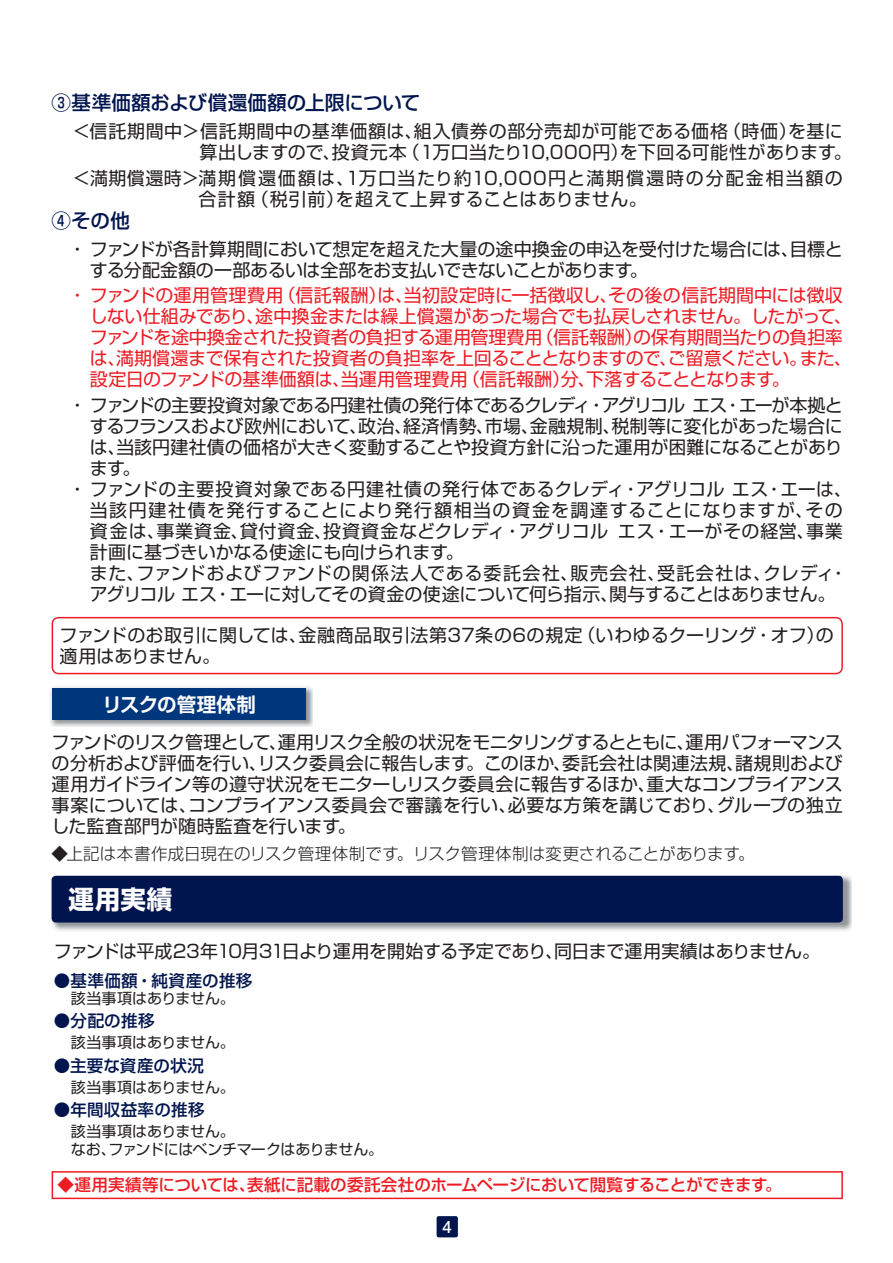
<style>
.page{position:relative;width:893px;height:1263px;background:#fff}
.page>*{position:absolute;margin:0;border:0;box-sizing:border-box;transform-origin:0 0}
.t1{font:25.5px "Shin Go Pro Bold 90 pv RKSJ H";color:#fff}
.t2{font:19.5px "Shin Go Pro Medium 90 pv RKSJ H";letter-spacing:.01em;color:#00154e}
.t3{font:19.5px "Shin Go Pro De Bold 90 pv RKSJ H";letter-spacing:.005em;color:#fff}
.t4{font:18px/21px "Shin Go Pro Regular 90 pv RKSJ H";letter-spacing:.005em;color:#231f20}
.t5{font:18px/21px "Shin Go Pro Regular 90 pv RKSJ H";letter-spacing:-.015em;color:#ed1c24}
.t6{font:18px "Shin Go Pro Regular 90 pv RKSJ H";letter-spacing:-.025em;color:#231f20}
.t7{font:18px/21px "Shin Go Pro Regular 90 pv RKSJ H";letter-spacing:-.015em;color:#231f20}
.t8{font:18px/21px "Shin Go Pro Regular 90 pv RKSJ H";letter-spacing:.065em;color:#231f20}
.t9{font:18px "Shin Go Pro Regular 90 pv RKSJ H";letter-spacing:-.035em;color:#231f20}
.t10{font:18px "Shin Go Pro Regular 90 pv RKSJ H";letter-spacing:.03em;color:#231f20}
.t11{font:18px "Shin Go Pro Regular 90 pv RKSJ H";letter-spacing:.035em;color:#231f20}
.t12{font:18px "Shin Go Pro Regular 90 pv RKSJ H";letter-spacing:.05em;color:#231f20}
.t13{font:18px "Shin Go Pro Regular 90 pv RKSJ H";letter-spacing:.07em;color:#231f20}
.t14{font:16.5px "Shin Go Pro Medium 90 pv RKSJ H";letter-spacing:-.01em;color:#ed1c24}
.t15{font:16.5px "Shin Go Pro Light 90 pv RKSJ H";letter-spacing:.005em;color:#231f20}
.t16{font:16.5px "Shin Go Pro Medium 90 pv RKSJ H";letter-spacing:.015em;color:#00154e}
.t17{font:16.5px "Futo Go B101 Pro Bold 90 pv RKSJ H";color:#fff}
.t18{font:15px/18px "Shin Go Pro Regular 90 pv RKSJ H";letter-spacing:-.01em;color:#231f20}
</style>
<div class="page">
<div style="left:436px;top:1216px;width:22px;height:21px;background:#00154e;border-radius:2px"></div>
<img style="left:50px;top:687px;width:262px;height:40px">
<div style="left:53px;top:688px;width:253px;height:32px;background:#00367b"></div>
<svg style="left:52px;top:617px;width:790px;height:57px"></svg>
<img style="left:51px;top:875px;width:800px;height:56px">
<div style="left:52px;top:876px;width:790px;height:47px;background:#00154e;border-radius:4px"></div>
<svg style="left:52px;top:1171px;width:790px;height:28px"></svg>
<p class="t2" style="left:52px;top:96px;width:370px">③基準価額および償還価額の上限について</p>
<p class="t4" style="left:200px;top:124px;width:653px;text-indent:-127px">＜ 信託期間中＞ 信託期間中の基準価額は、組入債券の部分売却が可能である価格（時価）を基に算出しますので、投資元本（1万口当たり10,000円）を下回る可能性があります。</p>
<p class="t8" style="left:198px;top:170px;width:646px;text-indent:-126px">＜ 満期償還時＞ 満期償還価額は、1万口当たり約10,000円と満期償還時の分配金相当額の合計額（税引前）を超えて上昇することはありません。</p>
<p class="t2" style="left:52px;top:213px;width:80px">④その他</p>
<p class="t7" style="left:90px;top:241px;width:754px;text-indent:-22px">・ ファンドが各計算期間において想定を超えた大量の途中換金の申込を受付けた場合には、目標とする分配金額の一部あるいは全部をお支払いできないことがあります。</p>
<p class="t5" style="left:90px;top:288px;width:763px;text-indent:-22px">・ ファンドの運用管理費用（信託報酬）は、当初設定時に一括徴収し、その後の信託期間中には徴収しない仕組みであり、途中換金または繰上償還があった場合でも払戻しされません。したがって、ファンドを途中換金された投資者の負担する運用管理費用（信託報酬）の保有期間当たりの負担率は、満期償還まで保有された投資者の負担率を上回ることとなりますので、ご留意ください。また、設定日のファンドの基準価額は、当運用管理費用（信託報酬）分、下落することとなります。</p>
<p class="t9" style="left:68px;top:398px;width:776px">・ ファンドの主要投資対象である円建社債の発行体であるクレディ・アグリコル エス・エーが本拠と</p>
<p class="t4" style="left:90px;top:418px;width:754px">するフランスおよび欧州において、政治、経済情勢、市場、金融規制、税制等に変化があった場合に</p>
<p class="t4" style="left:90px;top:439px;width:754px">は、当該円建社債の価格が大きく変動することや投資方針に沿った運用が困難になることがあり</p>
<p class="t4" style="left:90px;top:460px;width:52px">ます。</p>
<p class="t10" style="left:68px;top:482px;width:785px">・ ファンドの主要投資対象である円建社債の発行体であるクレディ・アグリコル エス・エーは、</p>
<p class="t13" style="left:90px;top:503px;width:754px">当該円建社債を発行することにより発行額相当の資金を調達することになりますが、その</p>
<p class="t11" style="left:90px;top:524px;width:754px">資金は、事業資金、貸付資金、投資資金などクレディ・アグリコル エス・エーがその経営、事業</p>
<p class="t4" style="left:90px;top:544px;width:375px">計画に基づきいかなる使途にも向けられます。</p>
<p class="t12" style="left:90px;top:566px;width:759px">また、ファンドおよびファンドの関係法人である委託会社、販売会社、受託会社は、クレディ・</p>
<p class="t6" style="left:90px;top:587px;width:747px">アグリコル エス・エーに対してその資金の使途について何ら指示、関与することはありません。</p>
<p class="t4" style="left:59px;top:627px;width:775px">ファンドのお取引に関しては、金融商品取引法第37条の6の規定（いわゆるクーリング・オフ）の適用はありません。</p>
<p class="t3" style="left:102px;top:697px;width:155px">リスクの管理体制</p>
<p class="t4" style="left:52px;top:735px;width:792px;text-align:justify">ファンドのリスク管理として、運用リスク全般の状況をモニタリングするとともに、運用パフォーマンスの分析および評価を行い、リスク委員会に報告します。このほか、委託会社は関連法規、諸規則および運用ガイドライン等の遵守状況をモニターしリスク委員会に報告するほか、重大なコンプライアンス事案については、コンプライアンス委員会で審議を行い、必要な方策を講じており、グループの独立した監査部門が随時監査を行います。</p>
<p class="t15" style="left:52px;top:847px;width:704px">◆上記は本書作成日現在のリスク管理体制です。リスク管理体制は変更されることがあります。</p>
<h1 class="t1" style="left:69px;top:890px;width:105px">運用実績</h1>
<p class="t6" style="left:54px;top:944px;width:767px">ファンドは平成23年10月31日より運用を開始する予定であり、同日まで運用実績はありません。</p>
<p class="t16" style="left:54px;top:975px;width:200px">●基準価額・純資産の推移</p>
<p class="t18" style="left:71px;top:991px;width:166px">該当事項はありません。</p>
<p class="t16" style="left:54px;top:1015px;width:102px">●分配の推移</p>
<p class="t18" style="left:71px;top:1036px;width:166px">該当事項はありません。</p>
<p class="t16" style="left:54px;top:1059px;width:152px">●主要な資産の状況</p>
<p class="t18" style="left:71px;top:1080px;width:166px">該当事項はありません。</p>
<p class="t16" style="left:54px;top:1104px;width:152px">●年間収益率の推移</p>
<p class="t18" style="left:71px;top:1125px;width:314px">該当事項はありません。<br>なお、ファンドにはベンチマークはありません。</p>
<p class="t14" style="left:57px;top:1179px;width:725px">◆運用実績等については、表紙に記載の委託会社のホームページにおいて閲覧することができます。</p>
<p class="t17" style="left:442px;top:1221px;width:11px">4</p>
</div>
